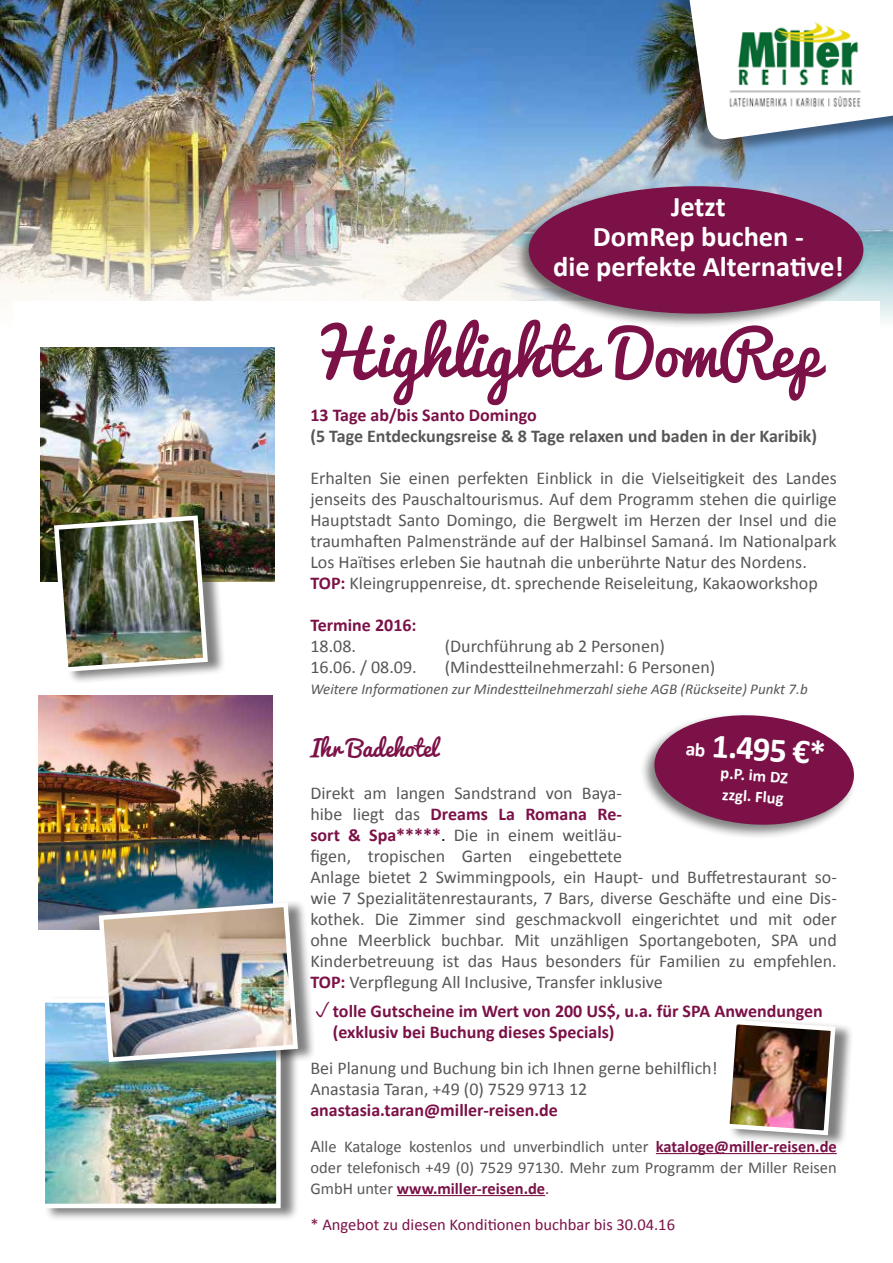
<style>
.page{position:relative;width:893px;height:1263px;background:#fff}
.page>*{position:absolute;margin:0;border:0;box-sizing:border-box;transform-origin:0 0}
.t1{font:61.5px "Pacifico";color:#7b1147}
.t2{font:700 34.5px "Calibri";color:#fff}
.t3{font:700 28.5px/30px "Calibri";color:#fff;text-align:center}
.t4{font:22.5px "Pacifico";color:#7b1147}
.t5{font:18px/21px "Calibri";color:#575756}
.t6{font:700 18px/21px "Calibri";color:#7b1147}
.t7{font:700 18px "Calibri";color:#575756}
.t8{font:16.5px/21px "Calibri";color:#575756;text-align:justify}
.t9{font:16.5px "Calibri";color:#7b1147}
.t10{font:700 16.5px/21px "Calibri";color:#fff}
.t11{font:italic 15px "Calibri";color:#575756}
.s1{font-weight:700;color:#7b1147}
.s2{color:#000}
.s3{font-size:18px}
.s4{color:#7b1147}
.s5{font-size:19.5px}
</style>
<div class="page">
<img style="left:0;top:0;width:892px;height:322px">
<div style="left:667px;top:0;width:226px;height:158px;background:#000;opacity:.4"></div>
<svg style="left:683px;top:0;width:210px;height:141px"></svg>
<img style="left:716px;top:18px;width:159px;height:93px">
<div style="left:13px;top:302px;width:866px;height:961px;background:#fff"></div>
<hr style="left:656px;top:1153px;width:181px;height:1px;background:#7b1147">
<hr style="left:397px;top:1195px;width:148px;height:1px;background:#7b1147">
<img style="left:38px;top:695px;width:234px;height:234px">
<div style="left:514px;top:183px;width:352px;height:146px;background:#000;opacity:.5"></div>
<div style="left:529px;top:186px;width:334px;height:128px;background:#7b1147;border-radius:50%"></div>
<img style="left:41px;top:348px;width:233px;height:234px">
<div style="left:57px;top:513px;width:169px;height:171px;background:#000;opacity:.5"></div>
<img style="left:52px;top:513px;width:158px;height:161px">
<div style="left:43px;top:995px;width:257px;height:226px;background:#000;opacity:.5"></div>
<img style="left:46px;top:1003px;width:230px;height:200px">
<div style="left:41px;top:998px;width:240px;height:210px;border:4px solid #fff"></div>
<div style="left:102px;top:900px;width:214px;height:174px;background:#000;opacity:.5"></div>
<img style="left:96px;top:900px;width:204px;height:164px">
<div style="left:728px;top:1017px;width:126px;height:131px;background:#000;opacity:.5"></div>
<img style="left:728px;top:1017px;width:110px;height:121px">
<div style="left:639px;top:712px;width:218px;height:128px;background:#000;opacity:.5"></div>
<svg style="left:652px;top:712px;width:204px;height:116px"></svg>
<h3 class="t3" style="left:553px;top:191px;width:292px">Jetzt<br>DomRep buchen -<br>die perfekte Alternative!</h3>
<h1 class="t1" style="left:310px;top:299px;width:510px">Highlights DomRep</h1>
<p class="t6" style="left:310px;top:404px;width:228px">13 Tage ab/bis Santo Domingo</p>
<p class="t7" style="left:310px;top:425px;width:508px">(5 Tage Entdeckungsreise &amp; 8 Tage relaxen und baden in der Karibik)</p>
<p class="t5" style="left:310px;top:468px;width:528px">Erhalten Sie einen perfekten Einblick in die Vielseitigkeit des Landes jenseits des Pauschaltourismus. Auf dem Programm stehen die quirlige Hauptstadt Santo Domingo, die Bergwelt im Herzen der Insel und die traumhaften Palmenstrände auf der Halbinsel Samaná. Im Nationalpark Los Haïtises erleben Sie hautnah die unberührte Natur des Nordens.<br><span class="s1">TOP:</span> Kleingruppenreise, dt. sprechende Reiseleitung, Kakaoworkshop</p>
<p class="t6" style="left:310px;top:615px;width:108px">Termine 2016:</p>
<p class="t5" style="left:310px;top:636px;width:47px">18.08.</p>
<p class="t5" style="left:445px;top:636px;width:222px">(Durchführung ab 2 Personen)</p>
<p class="t5" style="left:310px;top:657px;width:108px">16.06. / 08.09.</p>
<p class="t5" style="left:445px;top:657px;width:272px">(Mindestteilnehmerzahl: 6 Personen)</p>
<p class="t11" style="left:310px;top:679px;width:499px">Weitere Informationen zur Mindestteilnehmerzahl siehe AGB (Rückseite) Punkt 7.b</p>
<p class="t4" style="left:310px;top:728px;width:128px">Ihr Badehotel</p>
<p class="t5" style="left:310px;top:783px;width:528px">Direkt am langen Sandstrand von Baya-<br>hibe liegt das <span class="s1">Dreams La Romana Re-<br>sort &amp; Spa*****</span><span class="s2">.</span> Die in einem weitläu-<br>figen, tropischen Garten eingebettete<br>Anlage bietet 2 Swimmingpools, ein Haupt- und Buffetrestaurant so&shy;wie 7 Spezialitätenrestaurants, 7 Bars, diverse Geschäfte und eine Dis&shy;kothek. Die Zimmer sind geschmackvoll eingerichtet und mit oder ohne Meerblick buchbar. Mit unzähligen Sportangeboten, SPA und Kinderbetreuung ist das Haus besonders für Familien zu empfehlen.<br><span class="s1">TOP:</span> Verpflegung All Inclusive, Transfer inklusive</p>
<p class="t6" style="left:333px;top:1000px;width:491px">tolle Gutscheine im Wert von 200 US$, u.a. für SPA Anwendungen (exklusiv bei Buchung dieses Specials)</p>
<p class="t5" style="left:310px;top:1057px;width:409px">Bei Planung und Buchung bin ich Ihnen gerne behilflich!<br>Anastasia Taran, +49 (0) 7529 9713 12</p>
<p class="t6" style="left:310px;top:1099px;width:249px">anastasia.taran@miller-reisen.de</p>
<p class="t8" style="left:310px;top:1136px;width:528px"><span class="s3">A</span>lle Kataloge kostenlos und unverbindlich unter <span class="s1">kataloge@miller-reisen.de </span>oder telefonisch +49 (0) 7529 97130. Mehr zum Programm der Miller Reisen GmbH unter <span class="s1">www.miller-reisen.de</span><span class="s4">.</span></p>
<p class="t9" style="left:310px;top:1214px;width:366px">* Angebot zu diesen Konditionen buchbar bis 30.04.16</p>
<h2 class="t2" style="left:688px;top:721px;width:142px;rotate:4deg"><span class="s5">ab</span> 1.495 €*</h2>
<p class="t10" style="left:721px;top:762px;width:69px;rotate:4deg">p.P. im DZ zzgl. Flug</p>
</div>
